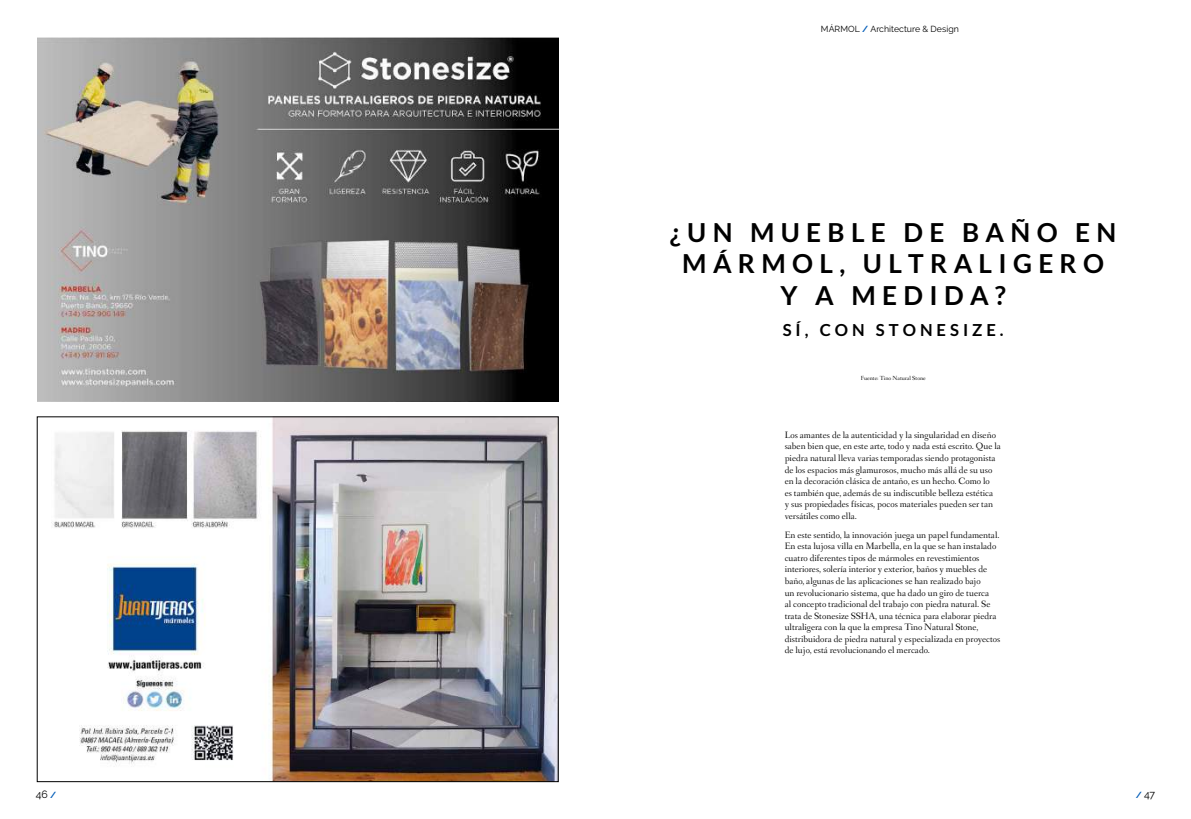
<style>
.page{position:relative;width:1191px;height:819px;background:#fff}
.page>*{position:absolute;margin:0;border:0;box-sizing:border-box;transform-origin:0 0}
.t1{font:700 26.25px/31.5px "Lato";letter-spacing:.24em;color:#000;text-align:center}
.t2{font:700 16.62px "Lato";letter-spacing:.24em;color:#000}
.t3{font:10.5px "Raleway";color:#000}
.t4{font:9.62px/11.5px "Fanwood";color:#000}
.t5{font:8.75px "Raleway";letter-spacing:.005em;color:#000}
.t6{font:6.12px "Fanwood";color:#000}
.s1{font-weight:700;font-size:8.75px;color:#005cb8}
.s2{font-weight:700;color:#005cb8}
</style>
<div class="page">
<img style="left:51px;top:418px;width:505px;height:361px">
<img style="left:37px;top:37px;width:521px;height:365px">
<p class="t3" style="left:36px;top:788px;width:22px">46<span class="s1">/</span></p>
<p class="t5" style="left:821px;top:23px;width:139px">MÁRMOL <span class="s2">/</span> Architecture &amp; Design</p>
<h1 class="t1" style="left:670px;top:216px;width:448px">¿UN MUEBLE DE BAÑO EN<br>MÁRMOL, ULTRALIGERO<br>Y A MEDIDA?</h1>
<h2 class="t2" style="left:782px;top:320px;width:222px">SÍ, CON STONESIZE.</h2>
<p class="t6" style="left:860px;top:374px;width:67px">Fuente: Tino Natural Stone</p>
<p class="t4" style="left:784px;top:429px;width:218px">Los amantes de la autenticidad y la singularidad en diseño saben bien que, en este arte, todo y nada está escrito. Que la piedra natural lleva varias temporadas siendo protagonista de los espacios más glamurosos, mucho más allá de su uso en la decoración clásica de antaño, es un hecho. Como lo<br>es también que, además de su indiscutible belleza estética<br>y sus propiedades físicas, pocos materiales pueden ser tan versátiles como ella.</p>
<p class="t4" style="left:784px;top:529px;width:217px">En este sentido, la innovación juega un papel fundamental.<br>En esta lujosa villa en Marbella, en la que se han instalado cuatro diferentes tipos de mármoles en revestimientos interiores, solería interior y exterior, baños y muebles de baño, algunas de las aplicaciones se han realizado bajo<br>un revolucionario sistema, que ha dado un giro de tuerca<br>al concepto tradicional del trabajo con piedra natural. Se trata de Stonesize SSHA, una técnica para elaborar piedra ultraligera con la que la empresa Tino Natural Stone, distribuidora de piedra natural y especializada en proyectos de lujo, está revolucionando el mercado.</p>
<p class="t3" style="left:1135px;top:788px;width:21px"><span class="s1">/</span> 47</p>
</div>
